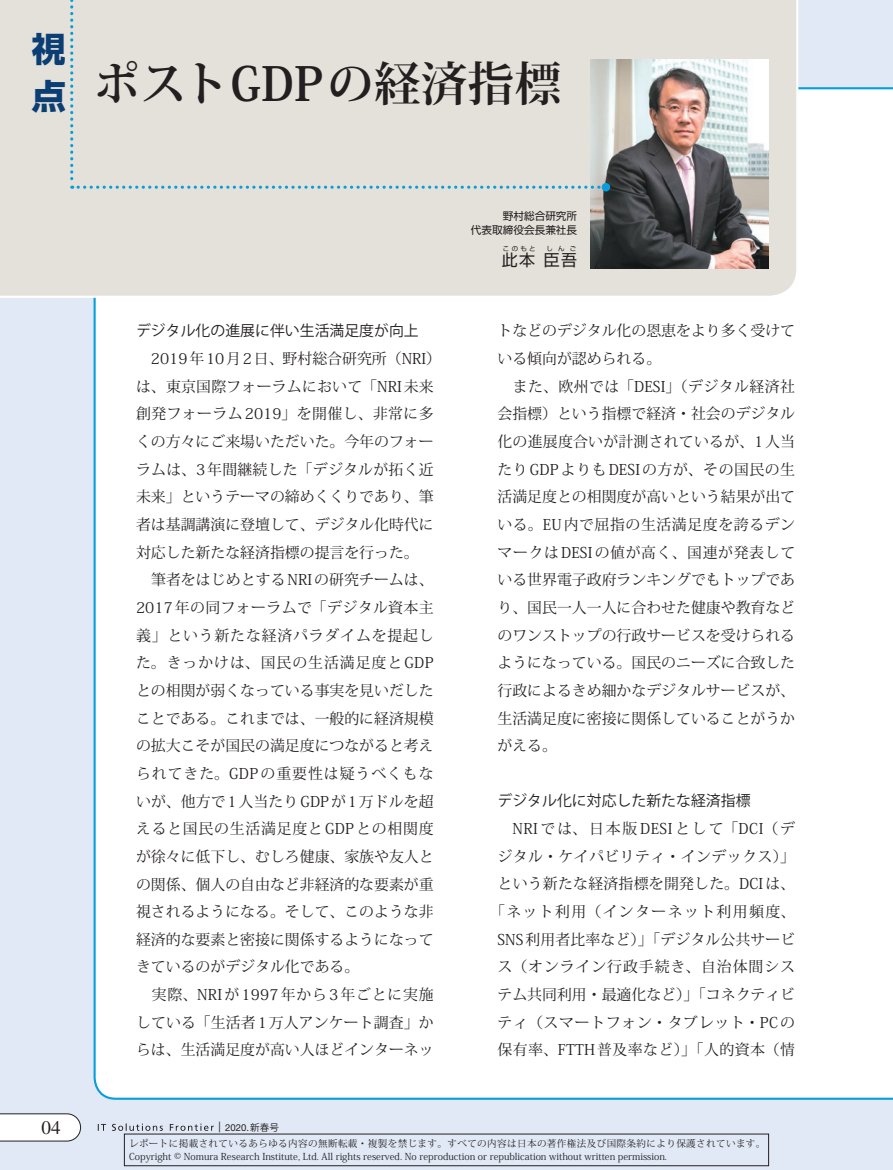
<style>
.page{position:relative;width:893px;height:1170px;background:#fff}
.page>*{position:absolute;margin:0;border:0;box-sizing:border-box;transform-origin:0 0}
.t1{font:700 46.8px "Koz Min Std";color:#231f20}
.t2{font:700 34.05px/46.8px "Shin Go Pro";color:#0b3e75}
.t3{font:19.2px "Times LT Std";color:#231f20}
.t4{font:15.9px "Shin Go Pro";color:#231f20}
.t5{font:14.85px/27.6px "Koz Min Std";color:#231f20}
.t6{font:14.85px/27.6px "Koz Min Std";letter-spacing:.03em;color:#231f20;text-align:center}
.t7{font:14.85px "Koz Go Std";color:#231f20}
.t8{font:10.65px/13.8px "Shin Go Pro";color:#231f20;text-align:right}
.t9{font:9.6px/12.8px "Koz Min Pro";color:#231f20}
.t10{font:9.6px "Helvetica Neue LT Std";color:#231f20}
.t11{font:6.45px "Shin Go Pro";letter-spacing:.375em;color:#231f20}
.s1{font-size:10.65px}
.s2{font-family:"Koz Go Std"}
</style>
<div class="page">
<div style="left:0;top:0;width:893px;height:1169px;background:#e1e9f6"></div>
<svg style="left:0;top:1113px;width:81px;height:28px;background:#f0f0f0"></svg>
<svg style="left:98px;top:1124px;width:8px;height:6px"></svg>
<svg style="left:112px;top:1123px;width:51px;height:7px"></svg>
<svg style="left:170px;top:1123px;width:44px;height:7px"></svg>
<div style="left:94px;top:87px;width:799px;height:1012px;background:#fff"></div>
<div style="left:0;top:0;width:799px;height:299px;background:#e3e1d9"></div>
<img style="left:590px;top:60px;width:179px;height:208px">
<div style="left:70px;top:0;width:537px;height:189px;background:#e3e1d9"></div>
<div style="left:602px;top:183px;width:8px;height:8px;background:#069edb;border-radius:50%"></div>
<h2 class="t2" style="left:32px;top:22px;width:35px">視点</h2>
<h1 class="t1" style="left:94px;top:53px;width:469px">ポストGDPの経済指標</h1>
<p class="t7" style="left:136px;top:322px;width:284px">デジタル化の進展に伴い生活満足度が向上</p>
<p class="t5" style="left:136px;top:345px;width:307px">　2019年10月2日、野村総合研究所（NRI）は、東京国際フォーラムにおいて「NRI未来創発フォーラム2019」を開催し、非常に多くの方々にご来場いただいた。今年のフォーラムは、3年間継続した「デジタルが拓く近未来」というテーマの締めくくりであり、筆者は基調講演に登壇して、デジタル化時代に対応した新たな経済指標の提言を行った。<br>　筆者をはじめとするNRIの研究チームは、<br>2017年の同フォーラムで「デジタル資本主義」という新たな経済パラダイムを提起した。きっかけは、国民の生活満足度とGDPとの相関が弱くなっている事実を見いだしたことである。これまでは、一般的に経済規模の拡大こそが国民の満足度につながると考えられてきた。GDPの重要性は疑うべくもないが、他方で1人当たりGDPが1万ドルを超えると国民の生活満足度とGDPとの相関度が徐々に低下し、むしろ健康、家族や友人との関係、個人の自由など非経済的な要素が重視されるようになる。そして、このような非経済的な要素と密接に関係するようになってきているのがデジタル化である。<br>　実際、NRIが1997年から3年ごとに実施している「生活者1万人アンケート調査」からは、生活満足度が高い人ほどインターネッ</p>
<p class="t8" style="left:471px;top:208px;width:108px">野村総合研究所<br>代表取締役会長兼社長</p>
<p class="t4" style="left:502px;top:247px;width:77px">此本臣吾</p>
<p class="t11" style="left:503px;top:243px;width:34px">このもと</p>
<p class="t11" style="left:546px;top:243px;width:31px">しんご</p>
<p class="t5" style="left:497px;top:317px;width:299px">トなどのデジタル化の恩恵をより多く受けている傾向が認められる。<br>　また、欧州では「DESI」（デジタル経済社会指標）という指標で経済・社会のデジタル化の進展度合いが計測されているが、1人当たりGDPよりもDESIの方が、その国民の生活満足度との相関度が高いという結果が出ている。EU内で屈指の生活満足度を誇るデンマークはDESIの値が高く、国連が発表している世界電子政府ランキングでもトップであり、国民一人一人に合わせた健康や教育などのワンストップの行政サービスを受けられるようになっている。国民のニーズに合致した行政によるきめ細かなデジタルサービスが、生活満足度に密接に関係していることがうかがえる。</p>
<p class="t7" style="left:497px;top:791px;width:254px">デジタル化に対応した新たな経済指標</p>
<p class="t6" style="left:490px;top:815px;width:307px">　NRI では、日本版 DESI として「DCI（デジタル・ケイパビリティ・インデックス）」という新たな経済指標を開発した。DCIは、「ネット利用（インターネット利用頻度、<br>SNS利用者比率など）」「デジタル公共サービス（オンライン行政手続き、自治体間システム共同利用・最適化など）」「コネクティビティ（スマートフォン・タブレット・PCの保有率、FTTH普及率など）」「人的資本（情</p>
<p class="t3" style="left:41px;top:1116px;width:21px">04</p>
<p class="t10" style="left:218px;top:1121px;width:62px"><span class="s1">|</span> 2020.<span class="s2">新春号</span></p>
<p class="t9" style="left:129px;top:1136px;width:638px">レポートに掲載されているあらゆる内容の無断転載・複製を禁じます。すべての内容は日本の著作権法及び国際条約により保護されています。<br>Copyright © Nomura Research Institute, Ltd. All rights reserved. No reproduction or republication without written permission.</p>
</div>
